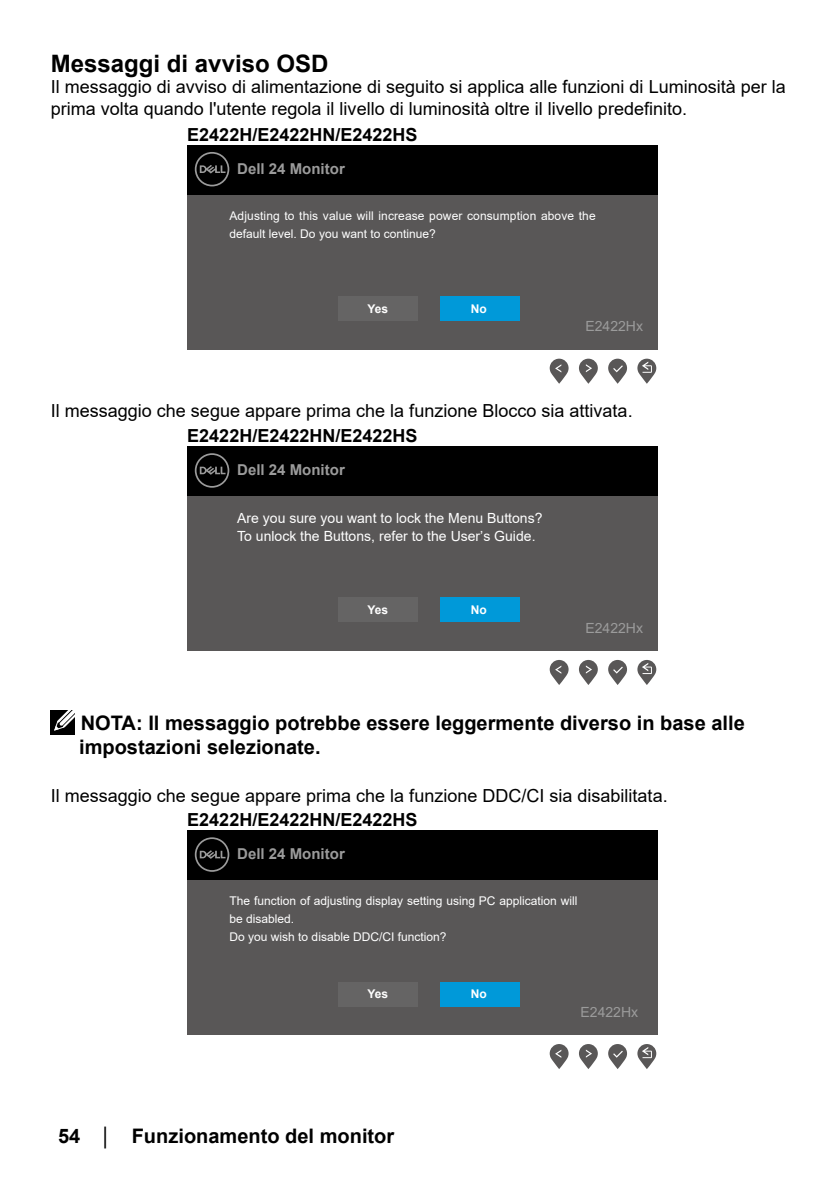
<style>
.page{position:relative;width:840px;height:1191px;background:#fff}
.page>*{position:absolute;margin:0;border:0;box-sizing:border-box;transform-origin:0 0}
.Callout_Head_12_14{font:700 24px "Arial";color:#000}
.Note{font:700 20px/24px "Arial";color:#000}
.Paragraph_9_10_8{font:18px/21.6px "Arial";color:#000}
.Callout_Head_9_10_8{font:700 18px "Arial";color:#000}
.t1{font:700 15px "Arial";color:#9b9b9b}
.t2{font:14px "Arial";color:#fff}
.t3{font:14px "Arial";color:#9b9b9b}
.t4{font:12px/18px "Arial";color:#fff}
.t5{font:700 12px "Arial";color:#fff}
.s1{font-size:18px}
</style>
<div class="page">
<div style="left:187px;top:145px;width:470px;height:205px;background:#595757"></div>
<div style="left:187px;top:145px;width:470px;height:50px;background:#000"></div>
<svg style="left:195px;top:152px;width:34px;height:34px"></svg>
<svg style="left:579px;top:359px;width:18px;height:25px"></svg>
<svg style="left:549px;top:359px;width:19px;height:25px"></svg>
<svg style="left:637px;top:359px;width:19px;height:25px"></svg>
<svg style="left:608px;top:359px;width:18px;height:25px"></svg>
<div style="left:440px;top:296px;width:80px;height:25px;background:#0099d9"></div>
<div style="left:337px;top:296px;width:80px;height:25px;background:#656464"></div>
<div style="left:187px;top:446px;width:470px;height:205px;background:#595757"></div>
<div style="left:187px;top:446px;width:470px;height:50px;background:#000"></div>
<svg style="left:195px;top:453px;width:34px;height:35px"></svg>
<svg style="left:579px;top:660px;width:18px;height:25px"></svg>
<svg style="left:549px;top:660px;width:19px;height:25px"></svg>
<svg style="left:637px;top:660px;width:19px;height:25px"></svg>
<svg style="left:608px;top:660px;width:18px;height:25px"></svg>
<div style="left:440px;top:597px;width:80px;height:25px;background:#0099d9"></div>
<div style="left:337px;top:597px;width:80px;height:25px;background:#656464"></div>
<div style="left:51px;top:710px;width:24px;height:24px;background:#000"></div>
<svg style="left:54px;top:710px;width:21px;height:21px"></svg>
<div style="left:187px;top:830px;width:470px;height:205px;background:#595757"></div>
<div style="left:187px;top:830px;width:470px;height:50px;background:#000"></div>
<svg style="left:195px;top:837px;width:34px;height:35px"></svg>
<svg style="left:579px;top:1044px;width:18px;height:25px"></svg>
<svg style="left:549px;top:1044px;width:19px;height:25px"></svg>
<svg style="left:637px;top:1044px;width:19px;height:25px"></svg>
<svg style="left:608px;top:1044px;width:18px;height:25px"></svg>
<div style="left:440px;top:981px;width:80px;height:25px;background:#0099d9"></div>
<div style="left:337px;top:981px;width:80px;height:25px;background:#656464"></div>
<p class="Callout_Head_12_14" style="left:51px;top:46px;width:279px">Messaggi di avviso OSD</p>
<p class="Paragraph_9_10_8" style="left:51px;top:76px;width:736px">Il messaggio di avviso di alimentazione di seguito si applica alle funzioni di Luminosità per la prima volta quando l'utente regola il livello di luminosità oltre il livello predefinito.</p>
<p class="Callout_Head_9_10_8" style="left:187px;top:122px;width:232px">E2422H/E2422HN/E2422HS</p>
<p class="t1" style="left:237px;top:158px;width:109px">Dell 24 Monitor</p>
<p class="t4" style="left:229px;top:207px;width:367px">Adjusting to this value will increase power consumption above the default level. Do you want to continue?</p>
<p class="t5" style="left:367px;top:300px;width:22px">Yes</p>
<p class="t5" style="left:470px;top:300px;width:17px">No</p>
<p class="t3" style="left:585px;top:317px;width:59px">E2422Hx</p>
<p class="Paragraph_9_10_8" style="left:51px;top:400px;width:583px">Il messaggio che segue appare prima che la funzione Blocco sia attivata.</p>
<p class="Callout_Head_9_10_8" style="left:187px;top:423px;width:232px">E2422H/E2422HN/E2422HS</p>
<p class="t1" style="left:237px;top:459px;width:109px">Dell 24 Monitor</p>
<p class="t2" style="left:237px;top:508px;width:307px">Are you sure you want to lock the Menu Buttons?</p>
<p class="t2" style="left:237px;top:526px;width:300px">To unlock the Buttons, refer to the User’s Guide.</p>
<p class="t5" style="left:367px;top:601px;width:22px">Yes</p>
<p class="t5" style="left:470px;top:601px;width:17px">No</p>
<p class="t3" style="left:585px;top:618px;width:59px">E2422Hx</p>
<p class="Note" style="left:79px;top:711px;width:666px">NOTA: Il messaggio potrebbe essere leggermente diverso in base alle impostazioni selezionate.</p>
<p class="Paragraph_9_10_8" style="left:51px;top:785px;width:618px">Il messaggio che segue appare prima che la funzione DDC/CI sia disabilitata.</p>
<p class="Callout_Head_9_10_8" style="left:187px;top:807px;width:232px">E2422H/E2422HN/E2422HS</p>
<p class="t1" style="left:237px;top:843px;width:109px">Dell 24 Monitor</p>
<p class="t4" style="left:229px;top:892px;width:349px">The function of adjusting display setting using PC application will be disabled.</p>
<p class="t4" style="left:229px;top:928px;width:218px">Do you wish to disable DDC/CI function?</p>
<p class="t5" style="left:367px;top:985px;width:22px">Yes</p>
<p class="t5" style="left:470px;top:985px;width:17px">No</p>
<p class="Note" style="left:58px;top:1124px;width:337px">54 <span class="s1">│</span> Funzionamento del monitor</p>
<p class="t3" style="left:580px;top:1002px;width:59px">E2422Hx</p>
</div>
